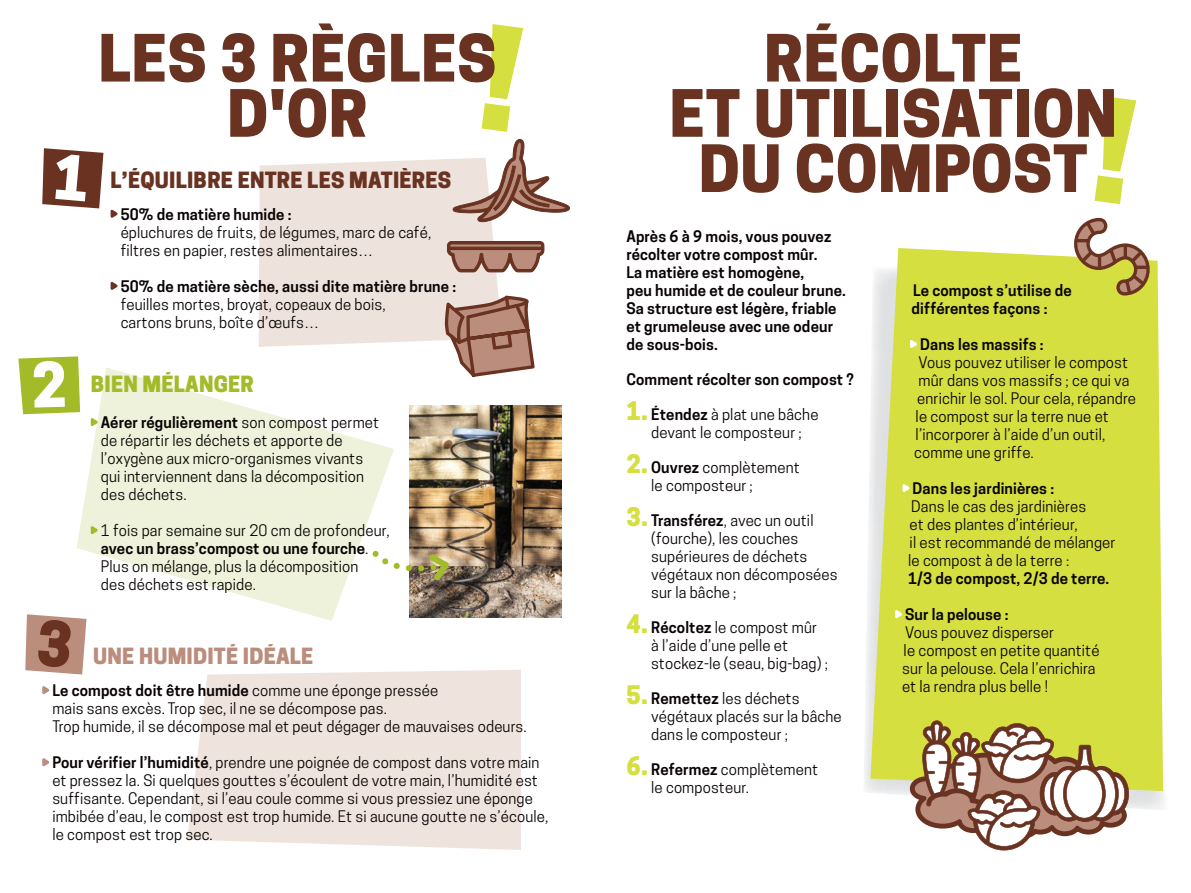
<style>
.page{position:relative;width:1191px;height:893px;background:#fff}
.page>*{position:absolute;margin:0;border:0;box-sizing:border-box;transform-origin:0 0}
.t1{font:800 61.2px/55.2px "Cooper Hewitt";letter-spacing:.01em;color:#693221;text-align:center}
.t2{font:800 21px "Cooper Hewitt";letter-spacing:.01em;color:#693221}
.t3{font:800 21px "Cooper Hewitt";letter-spacing:.01em;color:#ba8d7d}
.t4{font:800 21px "Cooper Hewitt";letter-spacing:.01em;color:#a3bb29}
.t5{font:15px/18px "Cooper Hewitt";letter-spacing:.01em;color:#080302}
.t6{font:600 15px/18px "Cooper Hewitt";letter-spacing:.01em;color:#080302}
.s1{font-weight:800;font-size:24px;color:#d5df3f}
.s2{font-weight:600}
</style>
<div class="page">
<div style="left:259px;top:159px;width:243px;height:188px;background:#ede2dc"></div>
<svg style="left:77px;top:367px;width:317px;height:254px;fill:#eef2da"></svg>
<svg style="left:187px;top:670px;width:334px;height:180px;fill:#efe3de"></svg>
<svg style="left:870px;top:248px;width:293px;height:543px;fill:#d5df3f"></svg>
<svg style="left:111px;top:209px;width:7px;height:9px"></svg>
<svg style="left:111px;top:282px;width:7px;height:8px"></svg>
<svg style="left:91px;top:418px;width:7px;height:8px"></svg>
<svg style="left:91px;top:526px;width:7px;height:9px"></svg>
<svg style="left:42px;top:686px;width:7px;height:8px"></svg>
<svg style="left:42px;top:758px;width:7px;height:9px"></svg>
<svg style="left:910px;top:339px;width:7px;height:9px"></svg>
<svg style="left:902px;top:484px;width:7px;height:8px"></svg>
<svg style="left:895px;top:610px;width:7px;height:9px"></svg>
<img style="left:410px;top:405px;width:151px;height:213px">
<svg style="left:1070px;top:217px;width:82px;height:79px"></svg>
<svg style="left:910px;top:719px;width:219px;height:131px"></svg>
<svg style="left:481px;top:24px;width:42px;height:108px"></svg>
<svg style="left:1094px;top:96px;width:42px;height:108px"></svg>
<svg style="left:372px;top:551px;width:76px;height:30px"></svg>
<svg style="left:445px;top:296px;width:90px;height:81px"></svg>
<svg style="left:443px;top:241px;width:101px;height:31px"></svg>
<svg style="left:450px;top:139px;width:120px;height:83px"></svg>
<svg style="left:42px;top:148px;width:61px;height:60px"></svg>
<svg style="left:18px;top:356px;width:62px;height:58px"></svg>
<svg style="left:25px;top:614px;width:61px;height:60px"></svg>
<h1 class="t1" style="left:98px;top:31px;width:399px">LES 3 RÈGLES<br>D'OR</h1>
<h1 class="t1" style="left:669px;top:31px;width:449px">RÉCOLTE<br>ET UTILISATION</h1>
<h1 class="t1" style="left:699px;top:142px;width:390px">DU COMPOST</h1>
<h2 class="t2" style="left:111px;top:168px;width:342px">L’ÉQUILIBRE ENTRE LES MATIÈRES</h2>
<p class="t6" style="left:121px;top:205px;width:172px">50% de matière humide :</p>
<p class="t5" style="left:121px;top:223px;width:312px">épluchures de fruits, de légumes, marc de café, filtres en papier, restes alimentaires…</p>
<p class="t6" style="left:121px;top:277px;width:337px">50% de matière sèche, aussi dite matière brune :</p>
<p class="t5" style="left:121px;top:295px;width:266px">feuilles mortes, broyat, copeaux de bois, cartons bruns, boîte d’œufs…</p>
<p class="t6" style="left:626px;top:227px;width:221px">Après 6 à 9 mois, vous pouvez récolter votre compost mûr.<br>La matière est homogène,<br>peu humide et de couleur brune.<br>Sa structure est légère, friable et grumeleuse avec une odeur de sous-bois.</p>
<p class="t6" style="left:626px;top:370px;width:229px">Comment récolter son compost ?</p>
<p class="t5" style="left:626px;top:405px;width:194px;text-align:center"><span class="s1">1.</span> <span class="s2">Étendez</span> à plat une bâche devant le composteur ;</p>
<p class="t5" style="left:651px;top:458px;width:150px;text-indent:-25px"><span class="s1">2.</span> <span class="s2">Ouvrez</span> complètement le composteur ;</p>
<p class="t5" style="left:651px;top:511px;width:188px;text-indent:-25px"><span class="s1">3.</span> <span class="s2">Transférez</span>, avec un outil (fourche), les couches supérieures de déchets végétaux non décomposées sur la bâche ;</p>
<p class="t5" style="left:651px;top:618px;width:178px;text-indent:-25px"><span class="s1">4.</span> <span class="s2">Récoltez</span> le compost mûr à l’aide d’une pelle et stockez-le (seau, big-bag) ;</p>
<p class="t5" style="left:651px;top:689px;width:192px;text-indent:-25px"><span class="s1">5.</span> <span class="s2">Remettez</span> les déchets végétaux placés sur la bâche dans le composteur ;</p>
<p class="t5" style="left:651px;top:760px;width:168px;text-indent:-25px"><span class="s1">6.</span> <span class="s2">Refermez</span> complètement le composteur.</p>
<p class="t6" style="left:911px;top:281px;width:162px">Le compost s’utilise de différentes façons :</p>
<p class="t6" style="left:920px;top:335px;width:125px">Dans les massifs :</p>
<p class="t5" style="left:918px;top:353px;width:211px">Vous pouvez utiliser le compost</p>
<p class="t5" style="left:918px;top:371px;width:212px">mûr dans vos massifs ; ce qui va</p>
<p class="t5" style="left:917px;top:389px;width:220px">enrichir le sol. Pour cela, répandre</p>
<p class="t5" style="left:915px;top:407px;width:195px">le compost sur la terre nue et</p>
<p class="t5" style="left:915px;top:425px;width:191px">l’incorporer à l’aide d’un outil,</p>
<p class="t5" style="left:914px;top:443px;width:121px">comme une griffe.</p>
<p class="t6" style="left:912px;top:480px;width:143px">Dans les jardinières :</p>
<p class="t5" style="left:908px;top:498px;width:209px">Dans le cas des jardinières<br>et des plantes d’intérieur,<br>il est recommandé de mélanger le compost à de la terre :</p>
<p class="t6" style="left:908px;top:570px;width:203px">1/3 de compost, 2/3 de terre.</p>
<p class="t6" style="left:905px;top:606px;width:105px">Sur la pelouse :</p>
<p class="t5" style="left:902px;top:624px;width:199px">Vous pouvez disperser<br>le compost en petite quantité sur la pelouse. Cela l’enrichira et la rendra plus belle !</p>
<h2 class="t4" style="left:91px;top:372px;width:165px">BIEN MÉLANGER</h2>
<p class="t5" style="left:101px;top:414px;width:280px"><span class="s2">Aérer régulièrement</span> son compost permet de répartir les déchets et apporte de l’oxygène aux micro-organismes vivants qui interviennent dans la décomposition des déchets.</p>
<p class="t5" style="left:101px;top:522px;width:290px">1 fois par semaine sur 20 cm de profondeur, <span class="s2">avec un brass’compost ou une fourche</span>.<br>Plus on mélange, plus la décomposition<br>des déchets est rapide.</p>
<h2 class="t3" style="left:93px;top:644px;width:222px">UNE HUMIDITÉ IDÉALE</h2>
<p class="t5" style="left:52px;top:682px;width:476px"><span class="s2">Le compost doit être humide</span> comme une éponge pressée<br>mais sans excès. Trop sec, il ne se décompose pas.<br>Trop humide, il se décompose mal et peut dégager de mauvaises odeurs.</p>
<p class="t5" style="left:52px;top:754px;width:497px"><span class="s2">Pour vérifier l’humidité</span>, prendre une poignée de compost dans votre main et pressez la. Si quelques gouttes s’écoulent de votre main, l’humidité est suffisante. Cependant, si l’eau coule comme si vous pressiez une éponge imbibée d’eau, le compost est trop humide. Et si aucune goutte ne s’écoule, le compost est trop sec.</p>
</div>
